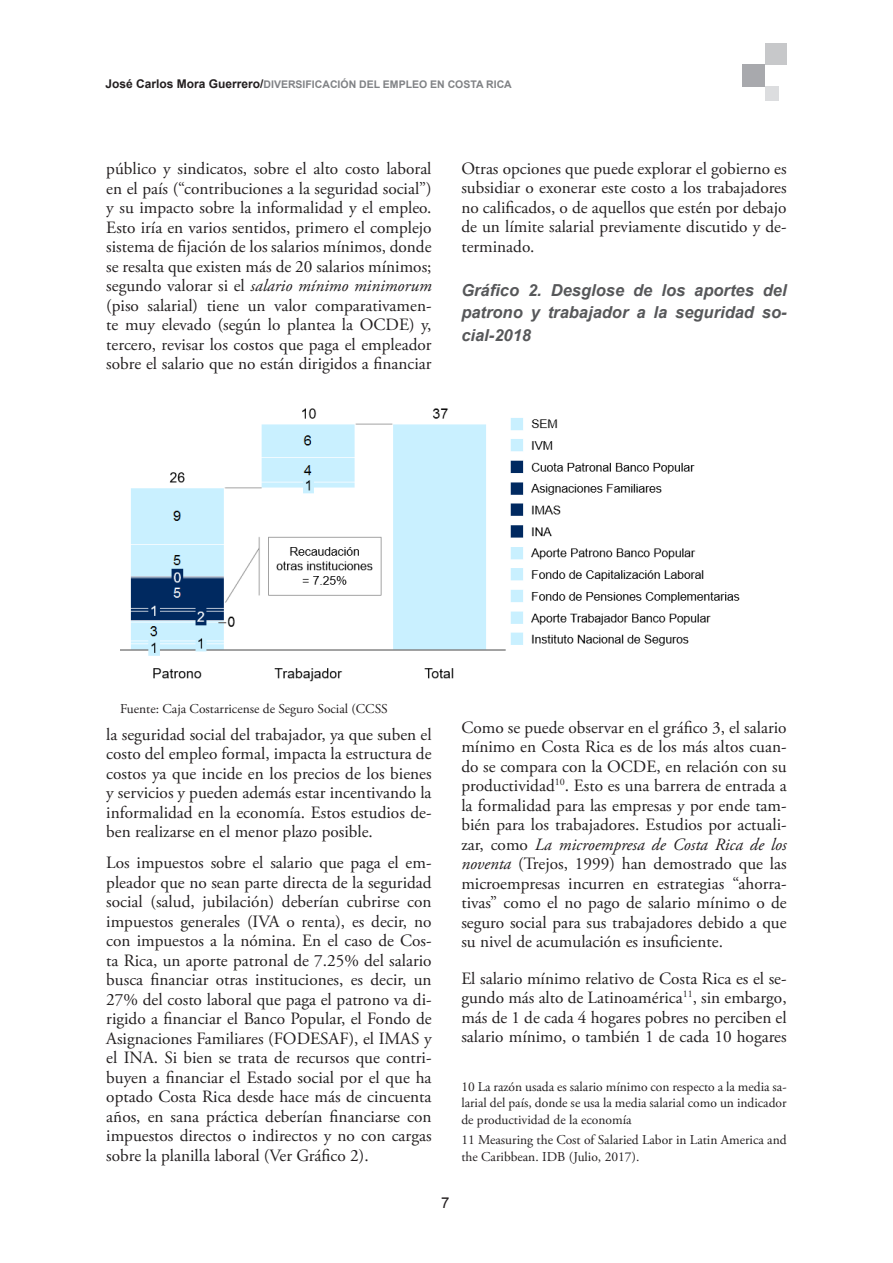
<style>
.page{position:relative;width:893px;height:1263px;background:#fff}
.page>*{position:absolute;margin:0;border:0;box-sizing:border-box;transform-origin:0 0}
.t1{font:17.25px/19.5px "Adobe Garamond Pro";color:#231f20;text-align:justify}
.t2{font:italic 700 16.5px/22.5px "Arial";color:#57585a;text-align:justify}
.t3{font:15px "Arial";color:#231f20}
.t4{font:13.5px/16.5px "Adobe Garamond Pro";color:#231f20;text-align:justify}
.t5{font:700 10.5px "Arial";color:#808285}
.s1{font-size:12px;color:#231f20}
.s2{font-style:italic}
</style>
<div class="page">
<div style="left:765px;top:43px;width:22px;height:21px;background:#c7c8ca"></div>
<div style="left:765px;top:87px;width:14px;height:14px;background:#dcdddf"></div>
<div style="left:743px;top:64px;width:22px;height:23px;background:#a8a9ad"></div>
<img style="left:120px;top:408px;width:620px;height:274px">
<p class="t5" style="left:105px;top:77px;width:408px"><span class="s1">JOSÉ CARLOS MORA GUERRERO/</span>DIVERSIFICACIÓN DEL EMPLEO EN COSTA RICA</p>
<p class="t1" style="left:106px;top:159px;width:327px">público y sindicatos, sobre el alto costo laboral en el país (“contribuciones a la seguridad social”) y su impacto sobre la informalidad y el empleo.<br>Esto iría en varios sentidos, primero el complejo sistema de fijación de los salarios mínimos, donde se resalta que existen más de 20 salarios mínimos; segundo valorar si el <span class="s2">salario mínimo minimorum </span>(piso salarial) tiene un valor comparativamen&shy;te muy elevado (según lo plantea la OCDE) y, tercero, revisar los costos que paga el empleador sobre el salario que no están dirigidos a financiar</p>
<p class="t1" style="left:461px;top:159px;width:327px">Otras opciones que puede explorar el gobierno es subsidiar o exonerar este costo a los trabajadores no calificados, o de aquellos que estén por debajo de un límite salarial previamente discutido y de&shy;terminado.</p>
<p class="t2" style="left:461px;top:279px;width:327px">Gráfico 2. Desglose de los aportes del patrono y trabajador a la seguridad so&shy;cial-2018</p>
<p class="t4" style="left:120px;top:701px;width:269px">Fuente: Caja Costarricense de Seguro Social (CCSS</p>
<p class="t1" style="left:106px;top:725px;width:327px">la seguridad social del trabajador, ya que suben el costo del empleo formal, impacta la estructura de costos ya que incide en los precios de los bienes y servicios y pueden además estar incentivando la informalidad en la economía. Estos estudios de&shy;ben realizarse en el menor plazo posible.</p>
<p class="t1" style="left:106px;top:854px;width:327px">Los impuestos sobre el salario que paga el em&shy;pleador que no sean parte directa de la seguridad social (salud, jubilación) deberían cubrirse con impuestos generales (IVA o renta), es decir, no con impuestos a la nómina. En el caso de Cos&shy;ta Rica, un aporte patronal de 7.25% del salario busca financiar otras instituciones, es decir, un 27% del costo laboral que paga el patrono va di&shy;rigido a financiar el Banco Popular, el Fondo de Asignaciones Familiares (FODESAF), el IMAS y el INA. Si bien se trata de recursos que contri&shy;buyen a financiar el Estado social por el que ha optado Costa Rica desde hace más de cincuenta años, en sana práctica deberían financiarse con impuestos directos o indirectos y no con cargas sobre la planilla laboral (Ver Gráfico 2).</p>
<p class="t1" style="left:461px;top:718px;width:327px">Como se puede observar en el gráfico 3, el salario mínimo en Costa Rica es de los más altos cuan&shy;do se compara con la OCDE, en relación con su productividad<sup>10</sup>. Esto es una barrera de entrada a la formalidad para las empresas y por ende tam&shy;bién para los trabajadores. Estudios por actuali&shy;zar, como <span class="s2">La microempresa de Costa Rica de los noventa</span> (Trejos, 1999) han demostrado que las microempresas incurren en estrategias “ahorra&shy;tivas” como el no pago de salario mínimo o de seguro social para sus trabajadores debido a que su nivel de acumulación es insuficiente.</p>
<p class="t1" style="left:461px;top:969px;width:327px">El salario mínimo relativo de Costa Rica es el se&shy;gundo más alto de Latinoamérica<sup>11</sup>, sin embargo, más de 1 de cada 4 hogares pobres no perciben el salario mínimo, o también 1 de cada 10 hogares</p>
<p class="t4" style="left:461px;top:1078px;width:327px">10 La razón usada es salario mínimo con respecto a la media sa&shy;larial del país, donde se usa la media salarial como un indicador de productividad de la economía</p>
<p class="t4" style="left:461px;top:1132px;width:327px">11 Measuring the Cost of Salaried Labor in Latin America and the Caribbean. IDB (Julio, 2017).</p>
<p class="t3" style="left:441px;top:1193px;width:10px">7</p>
</div>
